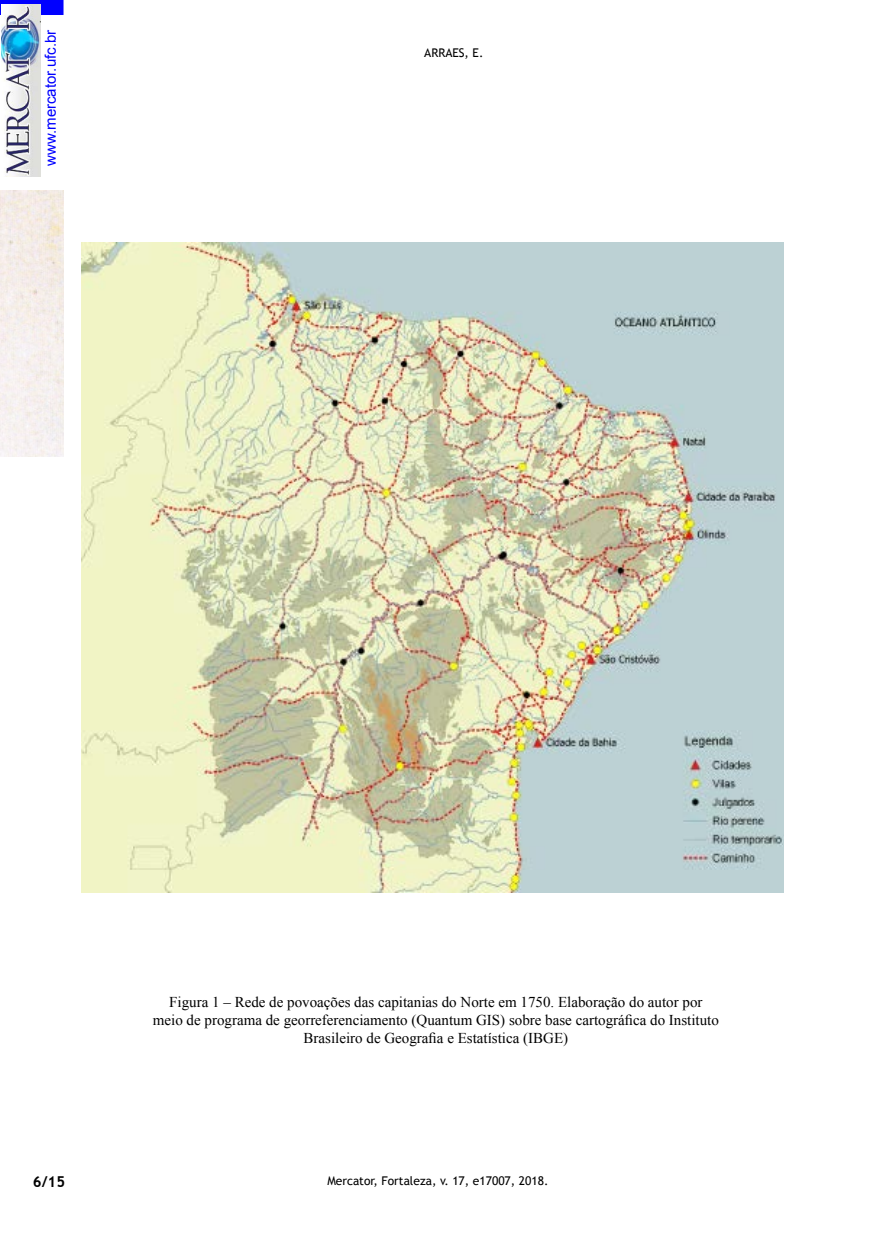
<style>
.page{position:relative;width:893px;height:1234px;background:#fff}
.page>*{position:absolute;margin:0;border:0;box-sizing:border-box;transform-origin:0 0}
.t1{font:15px/18px "Times New Roman";color:#000;text-align:center}
.t2{font:15px "Arial";color:#00f}
.t3{font:700 15px "Trebuchet MS";color:#000}
.t4{font:12px "Trebuchet MS";color:#000}
</style>
<div class="page">
<img style="left:0;top:190px;width:64px;height:266px">
<div style="left:0;top:0;width:64px;height:15px;background:#00f"></div>
<img style="left:1px;top:4px;width:39px;height:173px">
<img style="left:82px;top:242px;width:702px;height:650px">
<p class="t2" style="left:41px;top:166px;width:138px;rotate:-90deg">www.mercator.ufc.br</p>
<p class="t4" style="left:424px;top:45px;width:61px">ARRAES, E.</p>
<p class="t1" style="left:153px;top:992px;width:568px">Figura 1 – Rede de povoações das capitanias do Norte em 1750. Elaboração do autor por meio de programa de georreferenciamento (Quantum GIS) sobre base cartográfica do Instituto<br>Brasileiro de Geografia e Estatística (IBGE)</p>
<p class="t3" style="left:33px;top:1172px;width:34px">6/15</p>
<p class="t4" style="left:327px;top:1173px;width:223px">Mercator, Fortaleza, v. 17, e17007, 2018.</p>
</div>
